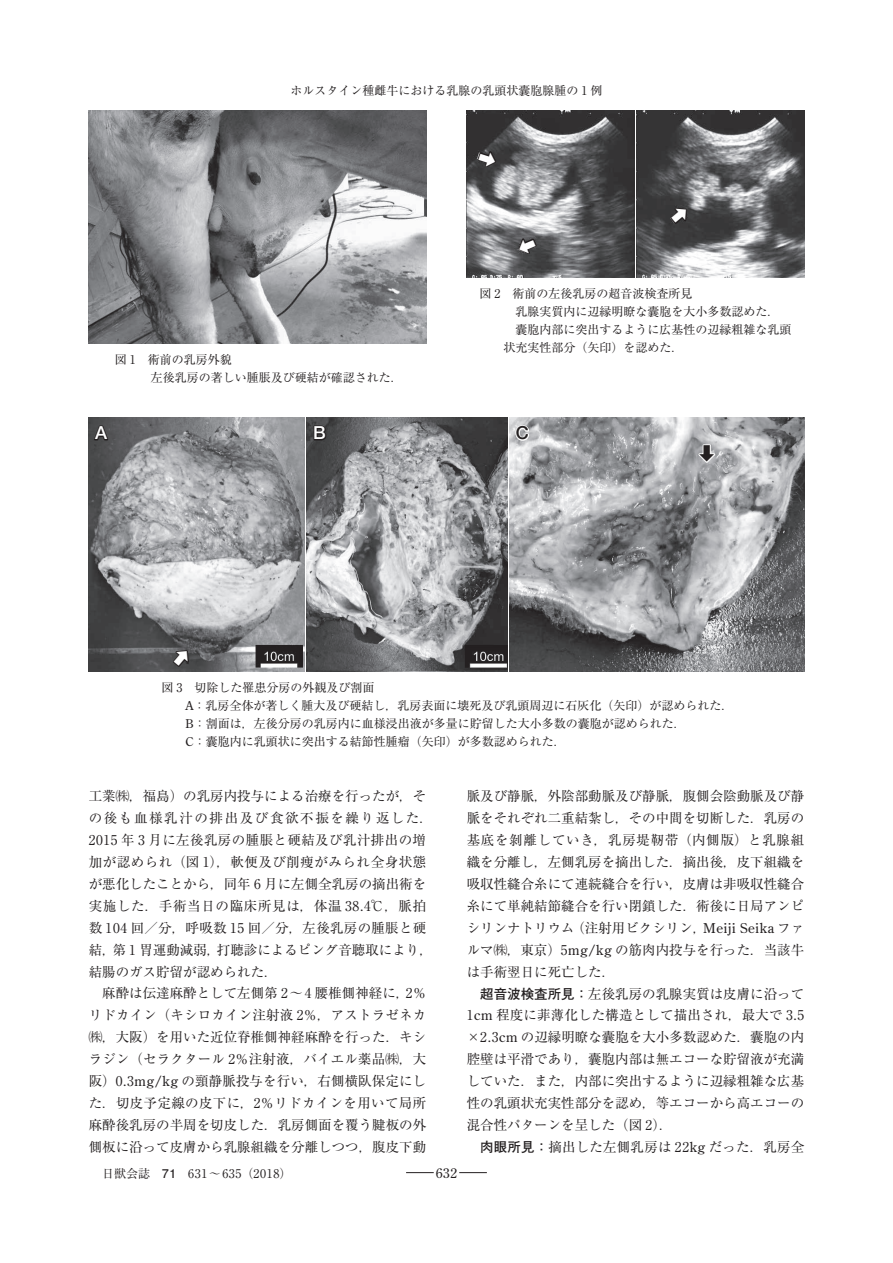
<style>
.page{position:relative;width:893px;height:1263px;background:#fff}
.page>*{position:absolute;margin:0;border:0;box-sizing:border-box;transform-origin:0 0}
.t1{font:500 18px "Helvetica Neue";color:#fff}
.t2{font:700 18px "Futo Go B101 Pr 6";color:#231f20}
.t3{font:500 18px "Helvetica Neue";color:#231f20}
.t4{font:13.5px/21.9px "Ryumin Pr 6";color:#231f20;text-align:justify}
.t5{font:13.5px/21.9px "Ryumin Pr 6";letter-spacing:.03em;color:#231f20}
.t6{font:13.5px "Century Old Style";color:#231f20}
.t7{font:12px/18px "Ryumin Pr 6";color:#231f20}
.t8{font:12px "Ryumin Pr 6";letter-spacing:.05em;color:#231f20}
.s1{font-family:"Century Old Style"}
.s2{font-family:"Futo Go B101 Pr 6";font-weight:700}
</style>
<div class="page">
<svg style="left:406px;top:1172px;width:28px;height:1px"></svg>
<svg style="left:459px;top:1172px;width:28px;height:1px"></svg>
<img style="left:89px;top:111px;width:337px;height:232px">
<img style="left:89px;top:417px;width:216px;height:255px">
<img style="left:307px;top:417px;width:200px;height:255px">
<img style="left:509px;top:417px;width:295px;height:255px">
<svg style="left:694px;top:443px;width:25px;height:22px"></svg>
<svg style="left:92px;top:417px;width:18px;height:25px"></svg>
<svg style="left:312px;top:424px;width:15px;height:17px"></svg>
<svg style="left:514px;top:424px;width:16px;height:18px"></svg>
<img style="left:637px;top:111px;width:167px;height:166px">
<img style="left:467px;top:111px;width:167px;height:166px">
<svg style="left:171px;top:646px;width:22px;height:23px"></svg>
<svg style="left:476px;top:147px;width:22px;height:23px"></svg>
<svg style="left:668px;top:204px;width:23px;height:22px"></svg>
<svg style="left:516px;top:234px;width:22px;height:23px"></svg>
<p class="t7" style="left:290px;top:80px;width:314px">ホルスタイン種雌牛における乳腺の乳頭状囊胞腺腫の 1 例</p>
<p class="t7" style="left:151px;top:349px;width:254px;text-indent:-36px">図 1　術前の乳房外貌<br>左後乳房の著しい腫脹及び硬結が確認された．</p>
<p class="t7" style="left:479px;top:284px;width:214px">図 2　術前の左後乳房の超音波検査所見</p>
<p class="t7" style="left:515px;top:302px;width:266px">乳腺実質内に辺縁明瞭な囊胞を大小多数認めた．</p>
<p class="t7" style="left:515px;top:320px;width:278px">囊胞内部に突出するように広基性の辺縁粗雑な乳頭</p>
<p class="t7" style="left:503px;top:338px;width:181px">状充実性部分（矢印）を認めた．</p>
<h1 class="t1" style="left:95px;top:422px;width:14px">A</h1>
<h1 class="t1" style="left:313px;top:422px;width:14px">B</h1>
<h1 class="t3" style="left:516px;top:422px;width:14px">C</h1>
<h1 class="t2" style="left:698px;top:439px;width:19px">⬇</h1>
<p class="t7" style="left:185px;top:678px;width:549px;text-indent:-24px">図 3　切除した罹患分房の外観及び割面<br><span class="s1">A</span>：乳房全体が著しく腫大及び硬結し，乳房表面に壊死及び乳頭周辺に石灰化（矢印）が認められた．<span class="s1">B</span>：割面は，左後分房の乳房内に血様浸出液が多量に貯留した大小多数の囊胞が認められた．<br><span class="s1">C</span>：囊胞内に乳頭状に突出する結節性腫瘤（矢印）が多数認められた．</p>
<p class="t5" style="left:89px;top:785px;width:346px">工業㈱，福島）の乳房内投与による治療を行ったが，その後も血様乳汁の排出及び食欲不振を繰り返した．<br>2015 年 3 月に左後乳房の腫脹と硬結及び乳汁排出の増加が認められ（図 1），軟便及び削痩がみられ全身状態が悪化したことから，同年 6 月に左側全乳房の摘出術を実施した．手術当日の臨床所見は，体温 38<span class="s1">.</span>4℃，脈拍数 104 回／分，呼吸数 15 回／分，左後乳房の腫脹と硬結，第 1 胃運動減弱，打聴診によるピング音聴取により，結腸のガス貯留が認められた．</p>
<p class="t4" style="left:89px;top:982px;width:339px;text-indent:14px">麻酔は伝達麻酔として左側第 2～ 4 腰椎側神経に，2％リドカイン（キシロカイン注射液 2％，アストラゼネカ㈱，大阪）を用いた近位脊椎側神経麻酔を行った．キシラジン（セラクタール 2％注射液，バイエル薬品㈱，大阪）0<span class="s1">.</span>3<span class="s1">mg/kg</span> の頸静脈投与を行い，右側横臥保定にした．切皮予定線の皮下に，2％リドカインを用いて局所麻酔後乳房の半周を切皮した．乳房側面を覆う腱板の外側板に沿って皮膚から乳腺組織を分離しつつ，腹皮下動</p>
<p class="t8" style="left:102px;top:1164px;width:191px">日獣会誌　<span class="s2">71</span>　631～635（2018）</p>
<p class="t6" style="left:436px;top:1164px;width:23px">632</p>
<p class="t4" style="left:467px;top:785px;width:339px">脈及び静脈，外陰部動脈及び静脈，腹側会陰動脈及び静脈をそれぞれ二重結紮し，その中間を切断した．乳房の基底を剝離していき，乳房堤靭帯（内側版）と乳腺組織を分離し，左側乳房を摘出した．摘出後，皮下組織を吸収性縫合糸にて連続縫合を行い，皮膚は非吸収性縫合糸にて単純結節縫合を行い閉鎖した．術後に日局アンピシリンナトリウム（注射用ビクシリン，<span class="s1">Meiji Seika</span> ファルマ㈱，東京）5<span class="s1">mg/kg</span> の筋肉内投与を行った．当該牛は手術翌日に死亡した．</p>
<p class="t4" style="left:467px;top:982px;width:339px;text-indent:14px"><span class="s2">超音波検査所見：</span>左後乳房の乳腺実質は皮膚に沿って1<span class="s1">cm</span> 程度に菲薄化した構造として描出され，最大で 3<span class="s1">.</span>5 ×2<span class="s1">.</span>3<span class="s1">cm</span> の辺縁明瞭な囊胞を大小多数認めた．囊胞の内腔壁は平滑であり，囊胞内部は無エコーな貯留液が充満していた．また，内部に突出するように辺縁粗雑な広基性の乳頭状充実性部分を認め，等エコーから高エコーの混合性パターンを呈した（図 2）．</p>
<p class="t4" style="left:480px;top:1135px;width:325px"><span class="s2">肉眼所見：</span>摘出した左側乳房は 22<span class="s1">kg</span> だった．乳房全</p>
</div>
